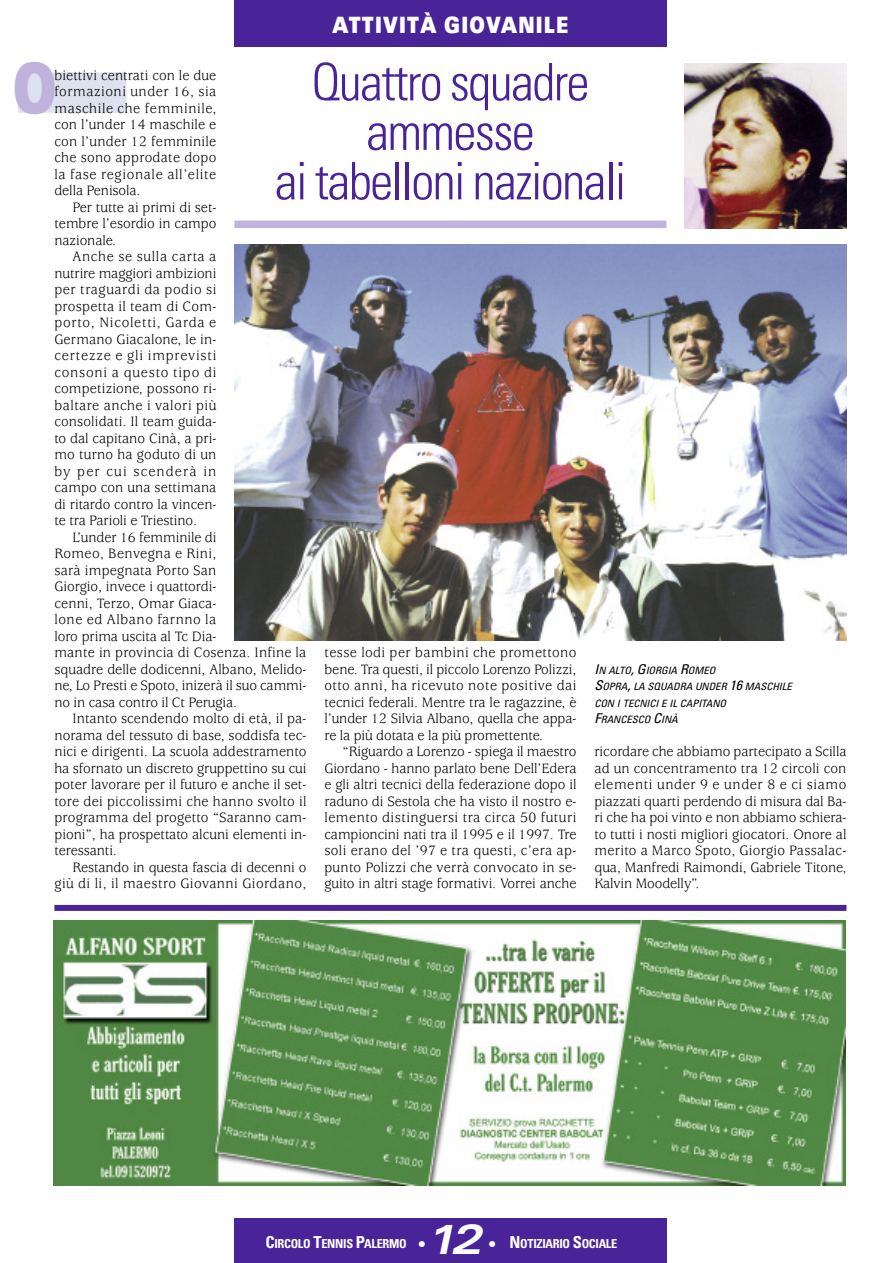
<style>
.page{position:relative;width:893px;height:1263px;background:#fff}
.page>*{position:absolute;margin:0;border:0;box-sizing:border-box;transform-origin:0 0}
.t1{font:900 expanded 69px "Univers";color:#bfb3db;scale:.6 1}
.t2{font:300 condensed 51.75px/49.5px "Univers";letter-spacing:-.03em;color:#482498;text-align:center}
.t3{font:italic 700 expanded 42px "Univers";color:#fff}
.t4{font:900 expanded 22.5px "Univers";letter-spacing:-.55em;color:#fff;scale:.65 1}
.t5{font:15px/16.5px "Usherwood";letter-spacing:-.005em;color:#000;text-align:justify;scale:.95 1}
.t6{font:700 condensed 12.3px "Univers";letter-spacing:-.025em;color:#fff}
.t7{font:italic condensed 10.2px/16.5px "Univers";letter-spacing:-.005em;color:#000;scale:1.07 1}
.s1{font-size:13.5px}
.s2{font-size:16.5px}
.s3{font-weight:900;font-stretch:normal;font-size:16.5px}
</style>
<div class="page">
<div style="left:234px;top:1218px;width:432px;height:45px;background:#482498"></div>
<div style="left:234px;top:0;width:432px;height:47px;background:#482498"></div>
<div style="left:54px;top:905px;width:792px;height:6px;background:#482498"></div>
<img style="left:53px;top:920px;width:792px;height:265px">
<div style="left:18px;top:72px;width:108px;height:41px;background:#dee1ee"></div>
<img style="left:234px;top:245px;width:612px;height:396px">
<img style="left:684px;top:63px;width:162px;height:165px">
<div style="left:234px;top:221px;width:432px;height:7px;background:#bfb3db"></div>
<h3 class="t4" style="left:315px;top:17px;width:419px">C A MT TPI VI OI TNÀA TGI I OD VI AS INCI ILLEI A</h3>
<h1 class="t1" style="left:13px;top:63px;width:75px">O</h1>
<p class="t5" style="left:54px;top:68px;width:172px">biettivi centrati con le due formazioni under 16, sia maschile che femminile, con l’under 14 maschile e con l’under 12 femminile che sono approdate dopo la fase regionale all’elite della Penisola.</p>
<p class="t5" style="left:54px;top:200px;width:172px;text-indent:18px">Per tutte ai primi di set&shy;tembre l’esordio in campo nazionale.</p>
<p class="t5" style="left:54px;top:250px;width:172px;text-indent:18px">Anche se sulla carta a nutrire maggiori ambizioni per traguardi da podio si prospetta il team di Com&shy;porto, Nicoletti, Garda e Germano Giacalone, le in&shy;certezze e gli imprevisti consoni a questo tipo di competizione, possono ri&shy;baltare anche i valori più consolidati. Il team guida&shy;to dal capitano Cinà, a pri&shy;mo turno ha goduto di un by per cui scenderà in campo con una settimana di ritardo contro la vincen&shy;te tra Parioli e Triestino.</p>
<p class="t5" style="left:54px;top:530px;width:267px;text-align:left;text-indent:18px">L’under 16 femminile di<br>Romeo, Benvegna e Rini,<br>sarà impegnata Porto San<br>Giorgio, invece i quattordi-<br>cenni, Terzo, Omar Giaca-<br>lone ed Albano farnno la<br>loro prima uscita al Tc Dia-<br>mante in provincia di Cosenza. Infine la squadre delle dodicenni, Albano, Melido&shy;ne, Lo Presti e Spoto, inizerà il suo cammi&shy;no in casa contro il Ct Perugia.</p>
<p class="t5" style="left:54px;top:712px;width:267px;text-indent:18px">Intanto scendendo molto di età, il pa&shy;norama del tessuto di base, soddisfa tec&shy;nici e dirigenti. La scuola addestramento ha sfornato un discreto gruppettino su cui poter lavorare per il futuro e anche il set&shy;tore dei piccolissimi che hanno svolto il programma del progetto “Saranno cam&shy;pioni”, ha prospettato alcuni elementi in&shy;teressanti.</p>
<p class="t5" style="left:54px;top:860px;width:267px;text-align:right">Restando in questa fascia di decenni o giù di li, il maestro Giovanni Giordano,</p>
<h2 class="t2" style="left:275px;top:62px;width:353px">Quattro squadre ammesse<br>ai tabelloni nazionali</h2>
<p class="t5" style="left:324px;top:646px;width:267px">tesse lodi per bambini che promettono bene. Tra questi, il piccolo Lorenzo Polizzi, otto anni, ha ricevuto note positive dai tecnici federali. Mentre tra le ragazzine, è l’under 12 Silvia Albano, quella che appa&shy;re la più dotata e la più promettente.</p>
<p class="t5" style="left:324px;top:745px;width:267px;text-indent:18px">“Riguardo a Lorenzo - spiega il maestro Giordano - hanno parlato bene Dell’Edera e gli altri tecnici della federazione dopo il raduno di Sestola che ha visto il nostro e&shy;lemento distinguersi tra circa 50 futuri campioncini nati tra il 1995 e il 1997. Tre soli erano del ’97 e tra questi, c’era ap&shy;punto Polizzi che verrà convocato in se&shy;guito in altri stage formativi. Vorrei anche</p>
<p class="t5" style="left:594px;top:745px;width:267px">ricordare che abbiamo partecipato a Scilla ad un concentramento tra 12 circoli con elementi under 9 e under 8 e ci siamo piazzati quarti perdendo di misura dal Ba&shy;ri che ha poi vinto e non abbiamo schiera&shy;to tutti i nosti migliori giocatori. Onore al merito a Marco Spoto, Giorgio Passalac&shy;qua, Manfredi Raimondi, Gabriele Titone, Kalvin Moodelly”.</p>
<p class="t7" style="left:594px;top:662px;width:186px"><span class="s1">I</span>N ALTO<span class="s1">, G</span>IORGIA <span class="s1">R</span>OMEO<br><span class="s1">S</span>OPRA<span class="s1">,</span> LA SQUADRA UNDER <span class="s1">16</span> MASCHILE<br>CON I TECNICI E IL CAPITANO<br><span class="s1">F</span>RANCESCO <span class="s1">C</span>INÀ</p>
<p class="t6" style="left:265px;top:1239px;width:162px"><span class="s2">C</span>IRCOLO <span class="s2">T</span>ENNIS <span class="s2">P</span>ALERMO <span class="s3">•</span></p>
<h3 class="t3" style="left:426px;top:1224px;width:57px">12</h3>
<p class="t6" style="left:488px;top:1239px;width:131px"><span class="s3">•</span> <span class="s2">N</span>OTIZIARIO <span class="s2">S</span>OCIALE</p>
</div>
